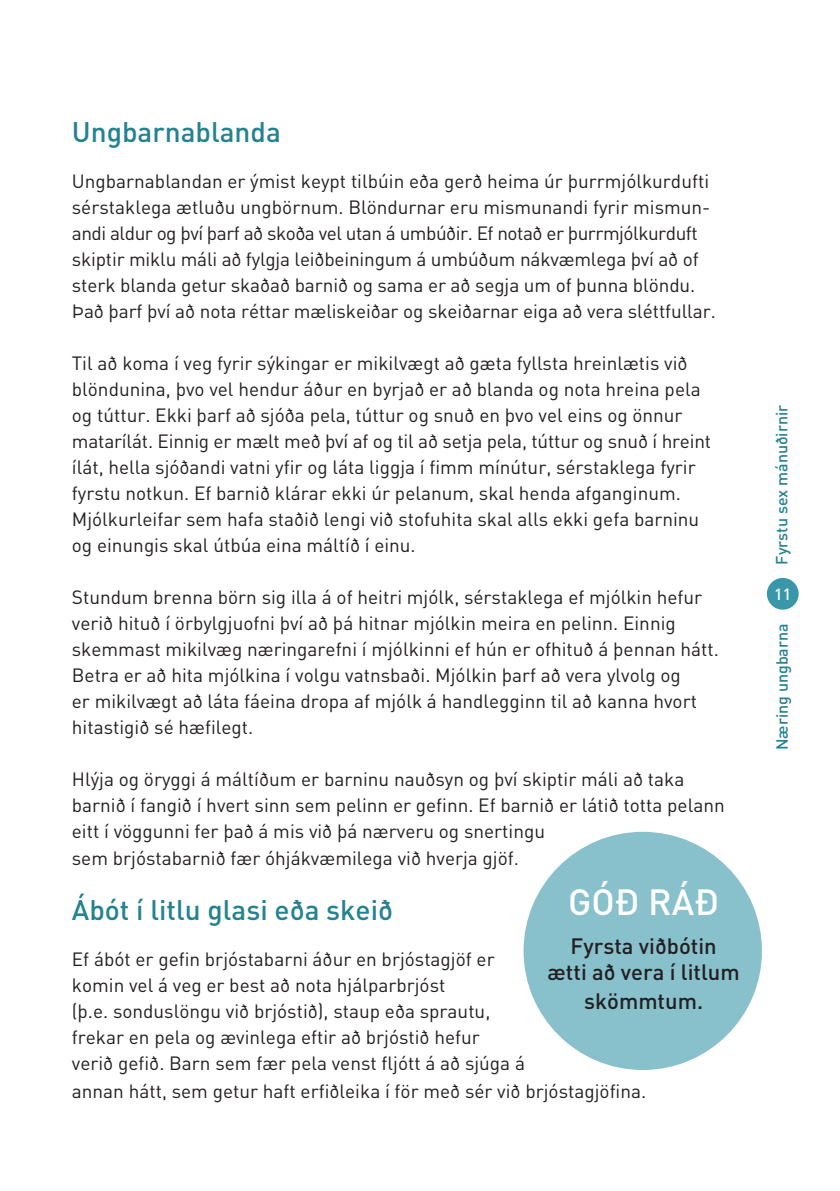
<style>
.page{position:relative;width:840px;height:1191px;background:#fff}
.page>*{position:absolute;margin:0;border:0;box-sizing:border-box;transform-origin:0 0}
.t1{font:500 36px "DIN";color:#fff}
.t2{font:500 28px "DIN";color:#248291}
.t3{font:500 22px/26.4px "DIN";color:#231f20;text-align:center}
.t4{font:19px/26px "DIN";color:#231f20}
.t5{font:500 16px "DIN";color:#248291}
.t6{font:500 16px "DIN";color:#fff}
</style>
<div class="page">
<div style="left:766px;top:578px;width:32px;height:31px;background:#3a97aa;border-radius:50%"></div>
<div style="left:523px;top:831px;width:238px;height:239px;background:#88c0cc;border-radius:50%"></div>
<h2 class="t2" style="left:72px;top:114px;width:210px">Ungbarnablanda</h2>
<p class="t4" style="left:72px;top:168px;width:645px">Ungbarnablandan er ýmist keypt tilbúin eða gerð heima úr þurrmjólkurdufti sérstaklega ætluðu ungbörnum. Blöndurnar eru mismunandi fyrir mismun&shy;andi aldur og því þarf að skoða vel utan á umbúðir. Ef notað er þurrmjólkurduft skiptir miklu máli að fylgja leiðbeiningum á umbúðum nákvæmlega því að of sterk blanda getur skaðað barnið og sama er að segja um of þunna blöndu.<br>Það þarf því að nota réttar mæliskeiðar og skeiðarnar eiga að vera sléttfullar.</p>
<p class="t4" style="left:72px;top:350px;width:640px">Til að koma í veg fyrir sýkingar er mikilvægt að gæta fyllsta hreinlætis við blöndunina, þvo vel hendur áður en byrjað er að blanda og nota hreina pela og túttur. Ekki þarf að sjóða pela, túttur og snuð en þvo vel eins og önnur matarílát. Einnig er mælt með því af og til að setja pela, túttur og snuð í hreint ílát, hella sjóðandi vatni yfir og láta liggja í fimm mínútur, sérstaklega fyrir fyrstu notkun. Ef barnið klárar ekki úr pelanum, skal henda afganginum.<br>Mjólkurleifar sem hafa staðið lengi við stofuhita skal alls ekki gefa barninu og einungis skal útbúa eina máltíð í einu.</p>
<p class="t4" style="left:72px;top:584px;width:648px">Stundum brenna börn sig illa á of heitri mjólk, sérstaklega ef mjólkin hefur verið hituð í örbylgjuofni því að þá hitnar mjólkin meira en pelinn. Einnig skemmast mikilvæg næringarefni í mjólkinni ef hún er ofhituð á þennan hátt.<br>Betra er að hita mjólkina í volgu vatnsbaði. Mjólkin þarf að vera ylvolg og<br>er mikilvægt að láta fáeina dropa af mjólk á handlegginn til að kanna hvort hitastigið sé hæfilegt.</p>
<p class="t4" style="left:72px;top:766px;width:654px">Hlýja og öryggi á máltíðum er barninu nauðsyn og því skiptir máli að taka barnið í fangið í hvert sinn sem pelinn er gefinn. Ef barnið er látið totta pelann eitt í vöggunni fer það á mis við þá nærveru og snertingu<br>sem brjóstabarnið fær óhjákvæmilega við hverja gjöf.</p>
<h2 class="t2" style="left:72px;top:891px;width:322px">Ábót í litlu glasi eða skeið</h2>
<p class="t4" style="left:72px;top:945px;width:454px">Ef ábót er gefin brjóstabarni áður en brjóstagjöf er komin vel á veg er best að nota hjálparbrjóst<br>(þ.e. sonduslöngu við brjóstið), staup eða sprautu, frekar en pela og ævinlega eftir að brjóstið hefur verið gefið. Barn sem fær pela venst fljótt á að sjúga á</p>
<p class="t4" style="left:72px;top:1077px;width:575px">annan hátt, sem getur haft erfiðleika í för með sér við brjóstagjöfina.</p>
<h1 class="t1" style="left:568px;top:879px;width:152px">GÓÐ RÁÐ</h1>
<p class="t3" style="left:547px;top:931px;width:194px">Fyrsta viðbótin<br>ætti að vera í litlum</p>
<p class="t3" style="left:583px;top:987px;width:120px">skömmtum.</p>
<p class="t5" style="left:771px;top:564px;width:161px;rotate:-90deg">Fyrstu sex mánuðirnir</p>
<p class="t6" style="left:773px;top:583px;width:19px">11</p>
<p class="t5" style="left:771px;top:750px;width:128px;rotate:-90deg">Næring ungbarna</p>
</div>
